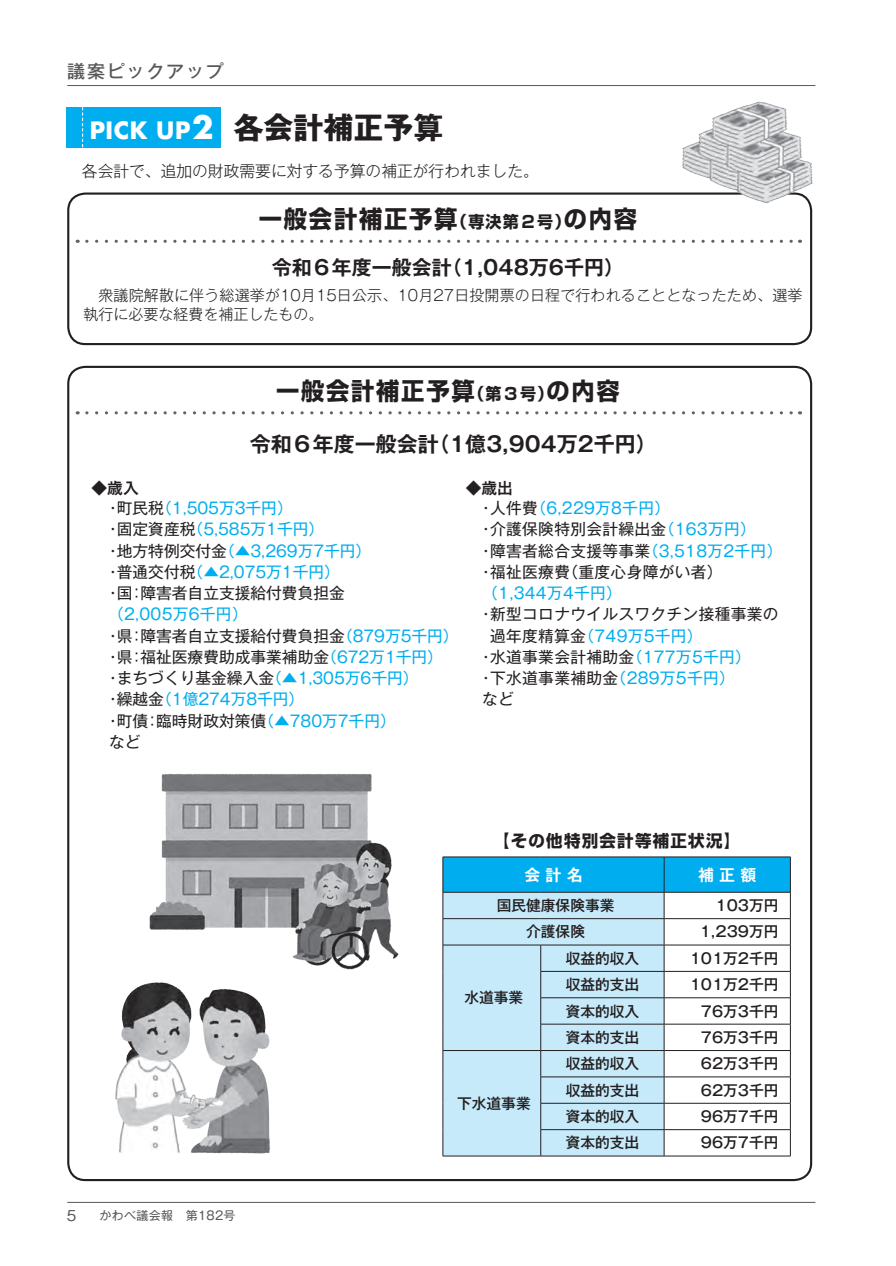
<style>
.page{position:relative;width:896px;height:1266px;background:#fff}
.page>*{position:absolute;margin:0;border:0;box-sizing:border-box;transform-origin:0 0}
.t1{font:700 31.5px "Futura";color:#fff}
.t2{font:700 30px "Gothic MB101 Pro";color:#231f20}
.t3{font:700 24px "Shin Go Pro";letter-spacing:.075em;color:#231f20}
.t4{font:700 23.25px "Futura";letter-spacing:-.005em;color:#fff}
.t5{font:700 21px "Gothic MB101 Pro De";color:#231f20}
.t6{font:700 19.95px "Gothic MB101 Pro De";color:#231f20}
.t7{font:500 18px "Gothic MB101 Pro";letter-spacing:.1em;color:#57585a}
.t8{font:700 16.5px "Shin Go Pro";letter-spacing:.075em;color:#231f20}
.t9{font:700 15.9px "Gothic MB101 Pro De";letter-spacing:.335em;color:#fff}
.t10{font:15.75px/21.3px "Gothic MB101 Pro";letter-spacing:.01em;color:#231f20}
.t11{font:15.75px "Gothic MB101 Pro";color:#00aeef}
.t12{font:15.75px "Gothic MB101 Pro";letter-spacing:.02em;color:#00aeef}
.t13{font:300 15.75px "Gothic MB101 Pro";color:#231f20}
.t14{font:15.75px "Hira Kaku Pro W6";color:#231f20}
.t15{font:300 15px/18.3px "Gothic MB101 Pro";letter-spacing:.01em;color:#231f20}
.t16{font:500 15px "Gothic BBB Pro";color:#57585a}
.t17{font:500 14.7px "Gothic MB101 Pro";color:#231f20}
.t18{font:12px "Gothic MB101 Pro";letter-spacing:.025em;color:#57585a}
</style>
<div class="page">
<hr style="left:67px;top:1202px;width:748px;height:1px;background:#57585a">
<hr style="left:67px;top:85px;width:748px;height:1px;background:#57585a">
<div style="left:66px;top:107px;width:155px;height:40px;background:#00aeef"></div>
<svg style="left:82px;top:107px;width:1px;height:40px"></svg>
<div style="left:67px;top:192px;width:745px;height:153px;border:2px solid #231f20;border-radius:17px"></div>
<img style="left:678px;top:101px;width:135px;height:103px">
<svg style="left:87px;top:240px;width:713px;height:3px"></svg>
<svg style="left:87px;top:411px;width:713px;height:3px"></svg>
<hr style="left:442px;top:856px;width:98px;height:1px;background:#231f20">
<hr style="left:540px;top:856px;width:124px;height:1px;background:#231f20">
<hr style="left:664px;top:856px;width:126px;height:1px;background:#231f20">
<svg style="left:442px;top:857px;width:349px;height:298px"></svg>
<hr style="left:442px;top:1155px;width:98px;height:1px;background:#231f20">
<hr style="left:540px;top:1155px;width:124px;height:1px;background:#231f20">
<hr style="left:664px;top:1155px;width:126px;height:1px;background:#231f20">
<img style="left:115px;top:982px;width:155px;height:172px">
<img style="left:149px;top:773px;width:250px;height:197px">
<p class="t7" style="left:67px;top:57px;width:158px">議案ピックアップ</p>
<h1 class="t1" style="left:192px;top:104px;width:23px">2</h1>
<h3 class="t4" style="left:90px;top:113px;width:102px">PICK UP</h3>
<h2 class="t2" style="left:233px;top:103px;width:211px">各会計補正予算</h2>
<p class="t13" style="left:82px;top:158px;width:458px">各会計で、追加の財政需要に対する予算の補正が行われました。</p>
<h3 class="t3" style="left:259px;top:200px;width:200px">一般会計補正予算</h3>
<h3 class="t3" style="left:563px;top:200px;width:75px">の内容</h3>
<p class="t8" style="left:451px;top:209px;width:121px">（専決第２号）</p>
<p class="t6" style="left:442px;top:251px;width:184px">（1,048万6千円(</p>
<p class="t6" style="left:272px;top:251px;width:181px">令和６年度一般会計</p>
<p class="t15" style="left:83px;top:284px;width:720px;text-indent:15px">衆議院解散に伴う総選挙が10月15日公示、10月27日投開票の日程で行われることとなったため、選挙執行に必要な経費を補正したもの。</p>
<h3 class="t3" style="left:276px;top:371px;width:200px">一般会計補正予算</h3>
<h3 class="t3" style="left:546px;top:371px;width:75px">の内容</h3>
<p class="t8" style="left:468px;top:380px;width:86px">（第３号）</p>
<p class="t14" style="left:92px;top:473px;width:49px">◆歳入</p>
<h3 class="t5" style="left:428px;top:426px;width:230px">（1億3,904万2千円(</h3>
<h3 class="t5" style="left:250px;top:426px;width:190px">令和６年度一般会計</h3>
<p class="t14" style="left:466px;top:473px;width:49px">◆歳出</p>
<p class="t11" style="left:156px;top:495px;width:138px">（1,505万3千円(</p>
<p class="t10" style="left:117px;top:495px;width:49px">町民税</p>
<p class="t10" style="left:105px;top:495px;width:17px">・</p>
<p class="t12" style="left:530px;top:495px;width:141px">（6,229万8千円(</p>
<p class="t10" style="left:490px;top:495px;width:49px">人件費</p>
<p class="t10" style="left:478px;top:495px;width:17px">・</p>
<p class="t11" style="left:188px;top:516px;width:138px">（5,585万1千円(</p>
<p class="t10" style="left:117px;top:516px;width:80px">固定資産税</p>
<p class="t10" style="left:105px;top:516px;width:17px">・</p>
<p class="t11" style="left:658px;top:516px;width:99px">（163万円(</p>
<p class="t10" style="left:490px;top:516px;width:178px">介護保険特別会計繰出金</p>
<p class="t10" style="left:478px;top:516px;width:17px">・</p>
<p class="t11" style="left:219px;top:537px;width:154px">（▲3,269万7千円(</p>
<p class="t10" style="left:117px;top:537px;width:112px">地方特例交付金</p>
<p class="t10" style="left:105px;top:537px;width:17px">・</p>
<p class="t12" style="left:642px;top:537px;width:141px">（3,518万2千円(</p>
<p class="t10" style="left:490px;top:537px;width:161px">障害者総合支援等事業</p>
<p class="t10" style="left:478px;top:537px;width:17px">・</p>
<p class="t11" style="left:188px;top:558px;width:154px">（▲2,075万1千円(</p>
<p class="t10" style="left:117px;top:559px;width:80px">普通交付税</p>
<p class="t10" style="left:105px;top:559px;width:17px">・</p>
<p class="t10" style="left:562px;top:559px;width:161px">（重度心身障がい者(</p>
<p class="t10" style="left:490px;top:559px;width:81px">福祉医療費</p>
<p class="t10" style="left:478px;top:559px;width:17px">・</p>
<p class="t10" style="left:140px;top:580px;width:206px">障害者自立支援給付費負担金</p>
<p class="t10" style="left:117px;top:580px;width:17px">国</p>
<p class="t10" style="left:129px;top:580px;width:17px">：</p>
<p class="t10" style="left:105px;top:580px;width:17px">・</p>
<p class="t12" style="left:108px;top:601px;width:141px">（2,005万6千円(</p>
<p class="t12" style="left:482px;top:580px;width:141px">（1,344万4千円(</p>
<p class="t10" style="left:490px;top:601px;width:290px">新型コロナウイルスワクチン接種事業の</p>
<p class="t10" style="left:478px;top:601px;width:17px">・</p>
<p class="t11" style="left:337px;top:622px;width:123px">（879万5千円(</p>
<p class="t10" style="left:140px;top:622px;width:206px">障害者自立支援給付費負担金</p>
<p class="t10" style="left:117px;top:622px;width:17px">県</p>
<p class="t10" style="left:129px;top:622px;width:17px">：</p>
<p class="t10" style="left:105px;top:622px;width:17px">・</p>
<p class="t12" style="left:578px;top:622px;width:126px">（749万5千円(</p>
<p class="t10" style="left:490px;top:622px;width:97px">過年度精算金</p>
<p class="t11" style="left:321px;top:643px;width:123px">（672万1千円(</p>
<p class="t10" style="left:140px;top:644px;width:190px">福祉医療費助成事業補助金</p>
<p class="t10" style="left:117px;top:644px;width:17px">県</p>
<p class="t10" style="left:129px;top:644px;width:17px">：</p>
<p class="t10" style="left:105px;top:644px;width:17px">・</p>
<p class="t12" style="left:626px;top:644px;width:126px">（177万5千円(</p>
<p class="t10" style="left:490px;top:644px;width:145px">水道事業会計補助金</p>
<p class="t10" style="left:478px;top:644px;width:17px">・</p>
<p class="t10" style="left:117px;top:665px;width:159px">まちづくり基金繰入金</p>
<p class="t11" style="left:266px;top:665px;width:154px">（▲1,305万6千円(</p>
<p class="t10" style="left:105px;top:665px;width:17px">・</p>
<p class="t11" style="left:156px;top:686px;width:150px">（1億274万8千円(</p>
<p class="t10" style="left:117px;top:686px;width:49px">繰越金</p>
<p class="t10" style="left:105px;top:686px;width:17px">・</p>
<p class="t12" style="left:610px;top:665px;width:126px">（289万5千円(</p>
<p class="t10" style="left:490px;top:665px;width:129px">下水道事業補助金</p>
<p class="t10" style="left:478px;top:665px;width:37px">・<br>など</p>
<p class="t11" style="left:258px;top:707px;width:139px">（▲780万7千円(</p>
<p class="t10" style="left:156px;top:708px;width:112px">臨時財政対策債</p>
<p class="t10" style="left:117px;top:708px;width:33px">町債</p>
<p class="t10" style="left:144px;top:708px;width:17px">：</p>
<p class="t10" style="left:105px;top:708px;width:37px">・など</p>
<p class="t16" style="left:67px;top:1202px;width:11px">5</p>
<p class="t18" style="left:99px;top:1205px;width:137px">かわべ議会報　第182号</p>
<p class="t8" style="left:493px;top:828px;width:249px">【その他特別会計等補正状況【</p>
<p class="t9" style="left:698px;top:861px;width:60px">補正額</p>
<p class="t9" style="left:524px;top:861px;width:60px">会計名</p>
<p class="t17" style="left:497px;top:893px;width:119px">国民健康保険事業</p>
<p class="t17" style="left:715px;top:893px;width:64px">103万円</p>
<p class="t17" style="left:526px;top:919px;width:60px">介護保険</p>
<p class="t17" style="left:699px;top:919px;width:80px">1,239万円</p>
<p class="t17" style="left:565px;top:946px;width:75px">収益的収入</p>
<p class="t17" style="left:689px;top:946px;width:90px">101万2千円</p>
<p class="t17" style="left:464px;top:985px;width:60px">水道事業</p>
<p class="t17" style="left:565px;top:972px;width:75px">収益的支出</p>
<p class="t17" style="left:565px;top:998px;width:75px">資本的収入</p>
<p class="t17" style="left:689px;top:972px;width:90px">101万2千円</p>
<p class="t17" style="left:700px;top:998px;width:79px">76万3千円</p>
<p class="t17" style="left:565px;top:1025px;width:75px">資本的支出</p>
<p class="t17" style="left:700px;top:1025px;width:79px">76万3千円</p>
<p class="t17" style="left:565px;top:1051px;width:75px">収益的収入</p>
<p class="t17" style="left:700px;top:1051px;width:79px">62万3千円</p>
<p class="t17" style="left:457px;top:1091px;width:75px">下水道事業</p>
<p class="t17" style="left:565px;top:1077px;width:75px">収益的支出</p>
<p class="t17" style="left:565px;top:1104px;width:75px">資本的収入</p>
<p class="t17" style="left:700px;top:1077px;width:79px">62万3千円</p>
<p class="t17" style="left:700px;top:1104px;width:79px">96万7千円</p>
<p class="t17" style="left:565px;top:1130px;width:75px">資本的支出</p>
<p class="t17" style="left:700px;top:1130px;width:79px">96万7千円</p>
</div>
